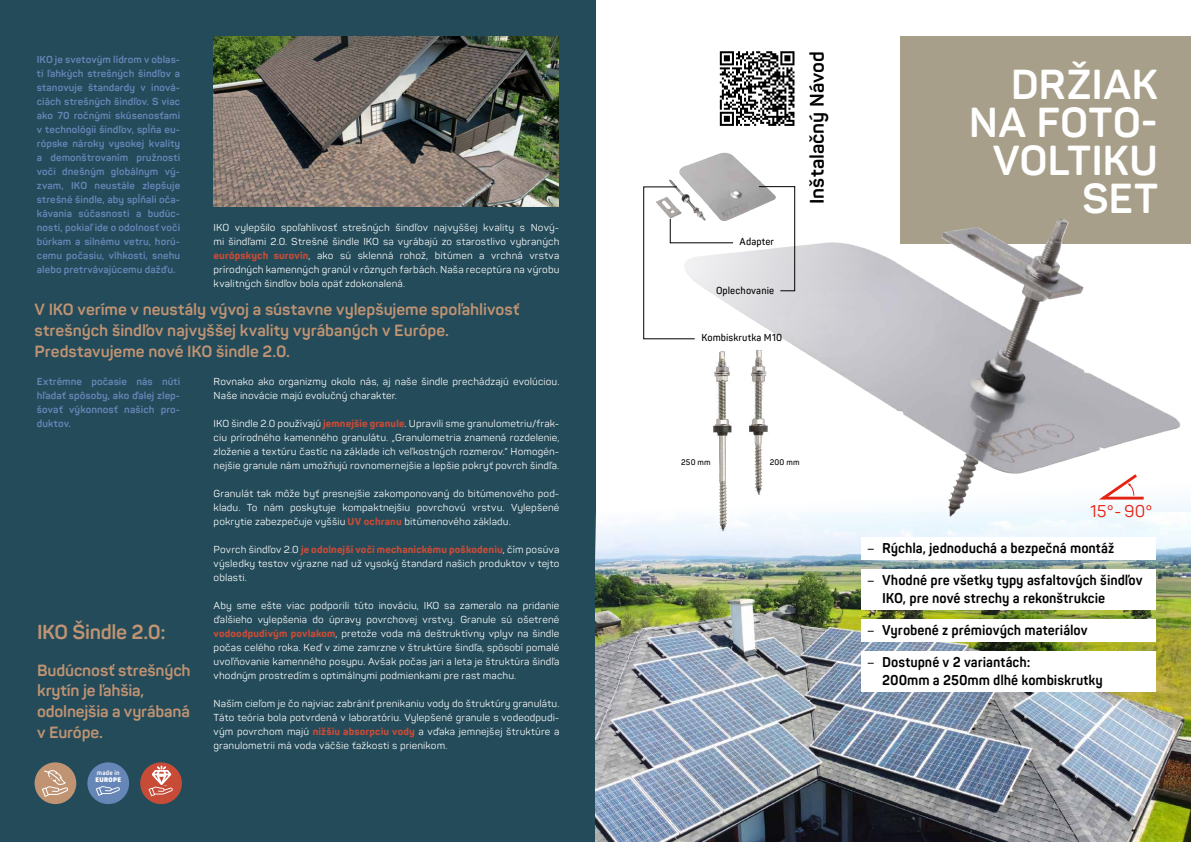
<style>
.page{position:relative;width:1191px;height:842px;background:#fff}
.page>*{position:absolute;margin:0;border:0;box-sizing:border-box;transform-origin:0 0}
.t1{font:700 41.3px/37.9px "Panton";letter-spacing:.005em;color:#fff;text-align:right}
.t2{font:700 20px "Panton";letter-spacing:-.02em;color:#c09473}
.t3{font:700 19.4px "Panton";letter-spacing:-.005em;color:#000}
.t4{font:16.8px "Panton Narrow";color:#e42313}
.t5{font:700 16px/21px "Panton";letter-spacing:-.005em;color:#c09473}
.t6{font:700 14px/18px "Panton Narrow";color:#000}
.t7{font:10px/14px "Panton";letter-spacing:.01em;color:#fff;text-align:justify}
.t8{font:700 10px/14px "Panton";letter-spacing:.005em;color:#6786b8;text-align:justify}
.t9{font:600 10px "Panton Narrow";letter-spacing:.01em;color:#000}
.t10{font:600 8px "Panton Narrow";letter-spacing:.02em;color:#000}
.t11{font:700 6.5px "Panton Narrow";letter-spacing:.035em;color:#fff}
.t12{font:800 6.5px "Panton Narrow";letter-spacing:.05em;color:#fff}
.s1{font-weight:800;color:#c74b37}
.s2{font-weight:400}
</style>
<div class="page">
<div style="left:0;top:0;width:595px;height:842px;background:#244b5a"></div>
<img style="left:214px;top:37px;width:344px;height:170px">
<div style="left:35px;top:762px;width:41px;height:42px;background:#c09473;border-radius:50%"></div>
<svg style="left:42px;top:770px;width:26px;height:27px"></svg>
<div style="left:87px;top:762px;width:42px;height:42px;background:#6786b8;border-radius:50%"></div>
<svg style="left:96px;top:786px;width:24px;height:10px"></svg>
<div style="left:140px;top:762px;width:42px;height:42px;background:#c74b37;border-radius:50%"></div>
<svg style="left:149px;top:766px;width:24px;height:30px"></svg>
<div style="left:900px;top:36px;width:291px;height:207px;background:#a79f89"></div>
<img style="left:595px;top:512px;width:596px;height:330px">
<img style="left:682px;top:219px;width:378px;height:258px">
<img style="left:669px;top:153px;width:96px;height:68px">
<svg style="left:758px;top:186px;width:37px;height:105px"></svg>
<img style="left:702px;top:342px;width:71px;height:194px">
<svg style="left:1099px;top:474px;width:45px;height:26px"></svg>
<svg style="left:720px;top:51px;width:74px;height:75px"></svg>
<div style="left:860px;top:537px;width:295px;height:22px;background:#fff"></div>
<div style="left:860px;top:569px;width:295px;height:41px;background:#fff"></div>
<div style="left:860px;top:619px;width:295px;height:23px;background:#fff"></div>
<div style="left:860px;top:652px;width:295px;height:40px;background:#fff"></div>
<div style="left:661px;top:455px;width:52px;height:15px;background:#fff"></div>
<div style="left:763px;top:455px;width:52px;height:15px;background:#fff"></div>
<svg style="left:643px;top:186px;width:90px;height:153px"></svg>
<p class="t8" style="left:37px;top:52px;width:145px">IKO je svetovým lídrom v oblas&shy;ti ľahkých strešných šindľov a stanovuje štandardy v inová&shy;ciách strešných šindľov. S viac ako 70 ročnými skúsenosťami v technológii šindľov, spĺňa eu&shy;rópske nároky vysokej kvality a demonštrovaním pružnosti voči dnešným globálnym vý&shy;zvam, IKO neustále zlepšuje strešné šindle, aby spĺňali oča&shy;kávania súčasnosti a budúc&shy;nosti, pokiaľ ide o odolnosť voči búrkam a silnému vetru, horú&shy;cemu počasiu, vlhkosti, snehu alebo pretrvávajúcemu dažďu.</p>
<p class="t7" style="left:214px;top:220px;width:347px">IKO vylepšilo spoľahlivosť strešných šindľov najvyššej kvality s Nový&shy;mi šindľami 2.0. Strešné šindle IKO sa vyrábajú zo starostlivo vybraných <span class="s1">európskych surovín</span>, ako sú sklenná rohož, bitúmen a vrchná vrstva prírodných kamenných granúl v rôznych farbách. Naša receptúra na výrobu kvalitných šindľov bola opäť zdokonalená.</p>
<h3 class="t5" style="left:34px;top:299px;width:486px">V IKO veríme v neustály vývoj a sústavne vylepšujeme spoľahlivosť strešných šindľov najvyššej kvality vyrábaných v Európe.<br>Predstavujeme nové IKO šindle 2.0.</h3>
<p class="t8" style="left:37px;top:374px;width:145px">Extrémne počasie nás núti hľadať spôsoby, ako ďalej zlep&shy;šovať výkonnosť našich pro&shy;duktov.</p>
<h2 class="t2" style="left:37px;top:620px;width:130px">IKO Šindle 2.0:</h2>
<h3 class="t5" style="left:37px;top:659px;width:155px">Budúcnosť strešných krytín je ľahšia, odolnejšia a vyrábaná v Európe.</h3>
<p class="t11" style="left:97px;top:769px;width:24px">made in</p>
<p class="t12" style="left:95px;top:775px;width:27px">EUROPE</p>
<p class="t7" style="left:214px;top:374px;width:347px">Rovnako ako organizmy okolo nás, aj naše šindle prechádzajú evolúciou.<br>Naše inovácie majú evolučný charakter.</p>
<p class="t7" style="left:214px;top:416px;width:347px">IKO šindle 2.0 používajú <span class="s1">jemnejšie granule</span>. Upravili sme granulometriu/frak&shy;ciu prírodného kamenného granulátu. „Granulometria znamená rozdelenie, zloženie a textúru častíc na základe ich veľkostných rozmerov.“ Homogén&shy;nejšie granule nám umožňujú rovnomernejšie a lepšie pokryť povrch šindľa.</p>
<p class="t7" style="left:214px;top:486px;width:347px">Granulát tak môže byť presnejšie zakomponovaný do bitúmenového pod&shy;kladu. To nám poskytuje kompaktnejšiu povrchovú vrstvu. Vylepšené pokrytie zabezpečuje vyššiu <span class="s1">UV ochranu</span> bitúmenového základu.</p>
<p class="t7" style="left:214px;top:542px;width:347px">Povrch šindľov 2.0 <span class="s1">je odolnejší voči mechanickému poškodeniu</span>, čím posúva výsledky testov výrazne nad už vysoký štandard našich produktov v tejto oblasti.</p>
<p class="t7" style="left:214px;top:598px;width:347px">Aby sme ešte viac podporili túto inováciu, IKO sa zameralo na pridanie ďalšieho vylepšenia do úpravy povrchovej vrstvy. Granule sú ošetrené <span class="s1">vodoodpudivým povlakom</span>, pretože voda má deštruktívny vplyv na šindle počas celého roka. Keď v zime zamrzne v štruktúre šindľa, spôsobí pomalé uvoľňovanie kamenného posypu. Avšak počas jari a leta je štruktúra šindľa vhodným prostredím s optimálnymi podmienkami pre rast machu.</p>
<p class="t7" style="left:214px;top:696px;width:347px">Naším cieľom je čo najviac zabrániť prenikaniu vody do štruktúry granulátu.<br>Táto teória bola potvrdená v laboratóriu. Vylepšené granule s vodeodpudi&shy;vým povrchom majú <span class="s1">nižšiu absorpciu vody</span> a vďaka jemnejšej štruktúre a granulometrii má voda väčšie ťažkosti s prienikom.</p>
<p class="t9" style="left:739px;top:235px;width:36px">Adapter</p>
<p class="t9" style="left:716px;top:284px;width:60px">Oplechovanie</p>
<p class="t9" style="left:701px;top:332px;width:82px">Kombiskrutka M10</p>
<h3 class="t3" style="left:804px;top:204px;width:154px;rotate:-90deg">Inštalačný Návod</h3>
<h1 class="t1" style="left:968px;top:66px;width:191px">DRŽIAK<br>NA FOTO-<br>VOLTIKU<br>SET</h1>
<p class="t10" style="left:681px;top:457px;width:31px">250 mm</p>
<p class="t10" style="left:769px;top:457px;width:31px">200 mm</p>
<h3 class="t4" style="left:1090px;top:501px;width:64px">15°- 90°</h3>
<h3 class="t6" style="left:867px;top:539px;width:249px"><span class="s2">–</span> Rýchla, jednoduchá a bezpečná montáž</h3>
<h3 class="t6" style="left:882px;top:571px;width:262px;text-indent:-15px"><span class="s2">–</span> Vhodné pre všetky typy asfaltových šindľov<br>IKO, pre nové strechy a rekonštrukcie</h3>
<h3 class="t6" style="left:867px;top:621px;width:222px"><span class="s2">–</span> Vyrobené z prémiových materiálov</h3>
<h3 class="t6" style="left:882px;top:653px;width:222px;text-indent:-15px"><span class="s2">–</span> Dostupné v 2 variantách:<br>200mm a 250mm dlhé kombiskrutky</h3>
</div>
